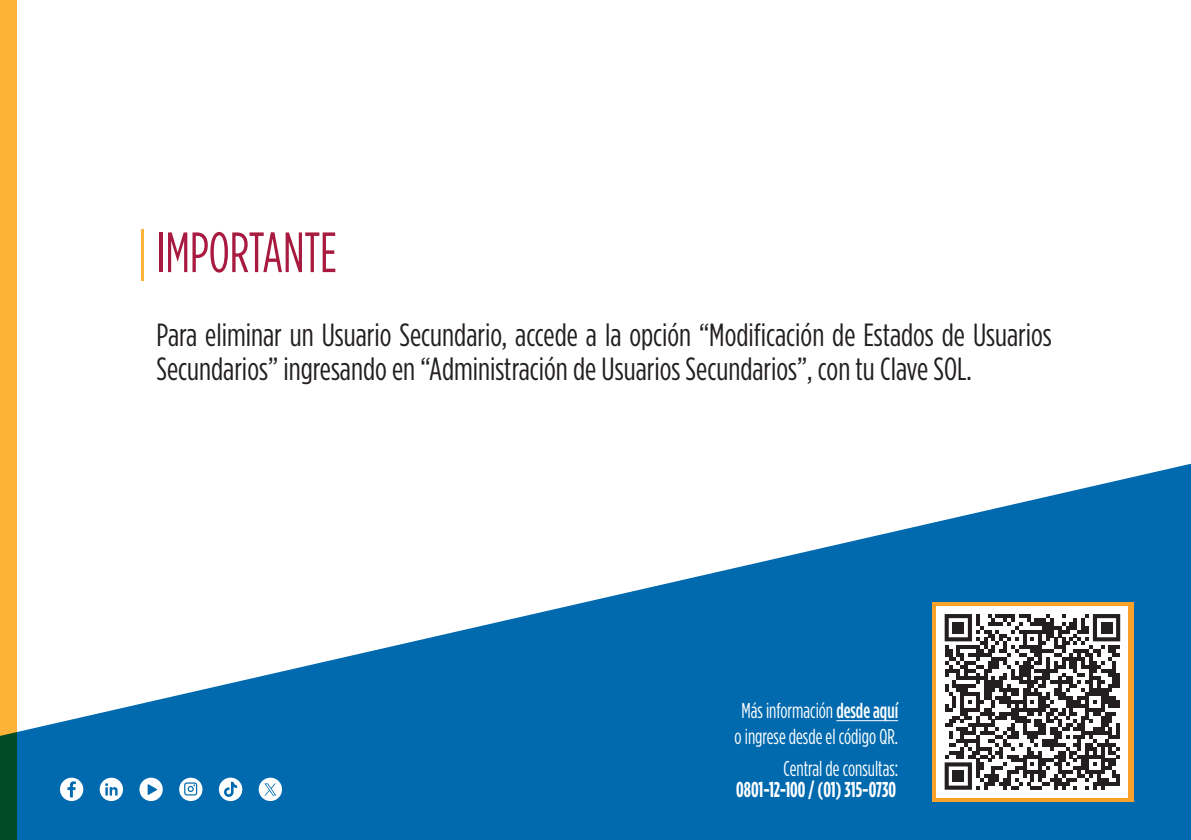
<style>
.page{position:relative;width:1191px;height:840px;background:#fff}
.page>*{position:absolute;margin:0;border:0;box-sizing:border-box;transform-origin:0 0}
.t1{font:56.6px "Gotham Condensed";color:#a81a3f;scale:.9 1}
.t2{font:32px/34px "Gotham Condensed";color:#231f20}
.t3{font:21.4px/25.8px "Gotham Condensed";color:#fff;text-align:center;scale:.9 1}
.t4{font:700 21.4px "Gotham Condensed";color:#fff;scale:.9 1}
.s1{font-weight:500}
</style>
<div class="page">
<div style="left:0;top:0;width:17px;height:839px;background:#fcb337"></div>
<svg style="left:0;top:463px;width:1191px;height:376px;fill:#016aaf"></svg>
<hr style="left:836px;top:720px;width:62px;height:1px;background:#fff">
<svg style="left:139px;top:777px;width:24px;height:23px"></svg>
<svg style="left:100px;top:777px;width:23px;height:23px"></svg>
<svg style="left:60px;top:777px;width:23px;height:23px"></svg>
<svg style="left:179px;top:777px;width:23px;height:23px"></svg>
<svg style="left:219px;top:777px;width:23px;height:23px"></svg>
<svg style="left:259px;top:777px;width:23px;height:23px"></svg>
<div style="left:931px;top:601px;width:202px;height:200px;background:#f9a22b"></div>
<hr style="left:142px;top:228px;width:2px;height:52px;background:#fcb337">
<div style="left:937px;top:606px;width:191px;height:191px;background:#fff"></div>
<svg style="left:944px;top:614px;width:176px;height:175px"></svg>
<div style="left:952px;top:621px;width:12px;height:12px;background:#231f20"></div>
<div style="left:1100px;top:621px;width:12px;height:12px;background:#231f20"></div>
<div style="left:952px;top:769px;width:12px;height:12px;background:#231f20"></div>
<h1 class="t1" style="left:156px;top:222px;width:202px">IMPORTANTE</h1>
<p class="t2" style="left:156px;top:317px;width:897px">Para eliminar un Usuario Secundario, accede a la opción “Modificación de Estados de Usuarios<br>Secundarios” ingresando en “Administración de Usuarios Secundarios”, con tu Clave SOL.</p>
<p class="t3" style="left:734px;top:696px;width:183px">Más información <span class="s1">desde aquí </span>o ingrese desde el código QR.</p>
<p class="t3" style="left:783px;top:754px;width:129px">Central de consultas:</p>
<p class="t4" style="left:736px;top:777px;width:179px">0801-12-100 / (01) 315-0730</p>
</div>
